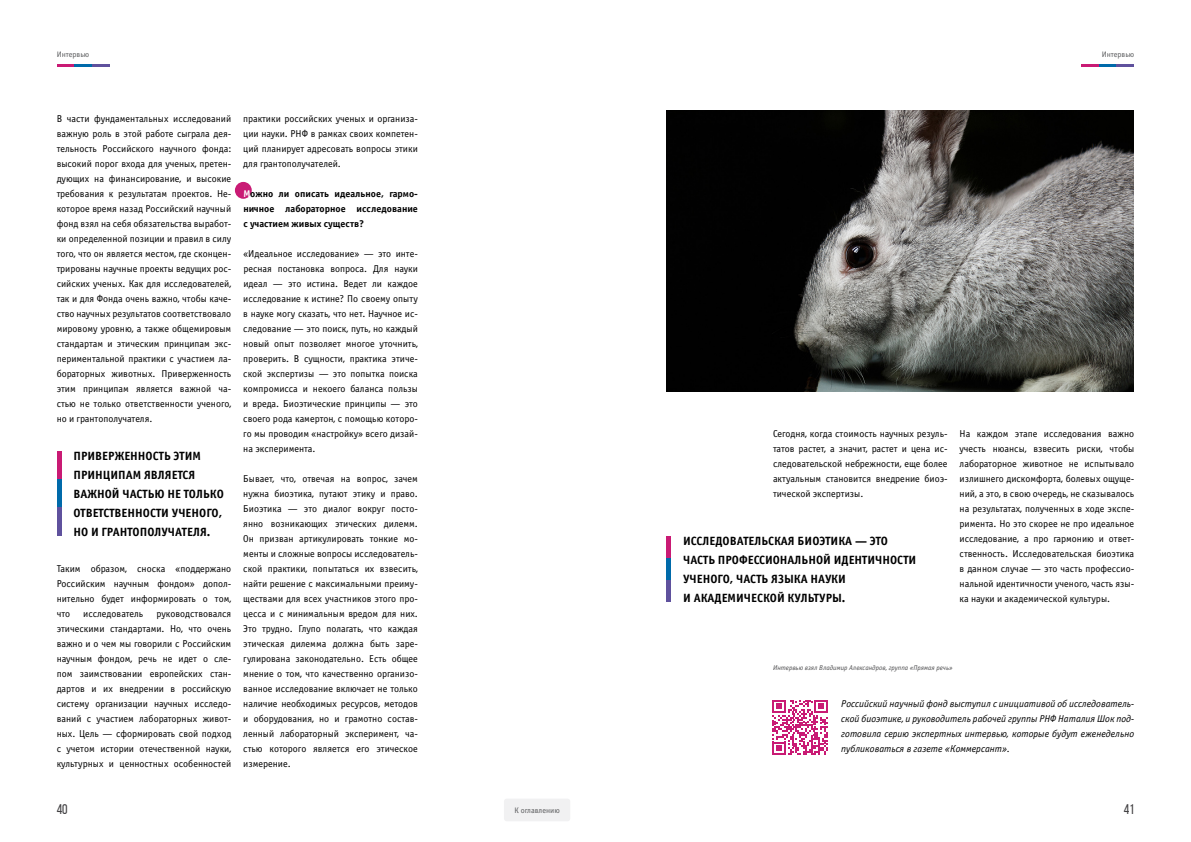
<style>
.page{position:relative;width:1191px;height:842px;background:#fff}
.page>*{position:absolute;margin:0;border:0;box-sizing:border-box;transform-origin:0 0}
.t1{font:14px "Bebas Neue";color:#414042}
.t2{font:12px/19px "Officina Sans Bold C";color:#000}
.t3{font:10px/15px "Officina Sans Book C";color:#000;text-align:justify}
.t4{font:italic 10px/15px "Officina Sans Book C";color:#000;text-align:justify}
.t5{font:9.8px/15px "Officina Sans Bold C";color:#000;text-align:justify}
.t6{font:8px "Officina Sans Book C";color:#58595b}
.t7{font:italic 7px "Officina Sans Book C";color:#4d4d4f}
.s1{color:#fff}
</style>
<div class="page">
<div style="left:504px;top:799px;width:66px;height:22px;background:#f1f1f2;border-radius:3px"></div>
<svg style="left:57px;top:65px;width:53px;height:2px"></svg>
<div style="left:235px;top:182px;width:17px;height:17px;background:#c91b75;border-radius:50%"></div>
<hr style="left:57px;top:451px;width:4px;height:28px;background:#c91a74">
<hr style="left:57px;top:479px;width:4px;height:28px;background:#006aaa">
<hr style="left:57px;top:507px;width:4px;height:28px;background:#5f519d">
<div style="left:666px;top:537px;width:5px;height:21px;background:#c91a74"></div>
<div style="left:666px;top:558px;width:5px;height:22px;background:#006aaa"></div>
<div style="left:666px;top:580px;width:5px;height:22px;background:#5f519d"></div>
<img style="left:666px;top:110px;width:467px;height:282px">
<svg style="left:1081px;top:65px;width:53px;height:2px"></svg>
<svg style="left:772px;top:700px;width:56px;height:55px"></svg>
<p class="t6" style="left:57px;top:50px;width:34px">Интервью</p>
<p class="t6" style="left:1101px;top:50px;width:34px">Интервью</p>
<p class="t3" style="left:57px;top:111px;width:176px">В части фундаментальных исследований важную роль в этой работе сыграла дея&shy;тельность Российского научного фонда: высокий порог входа для ученых, претен&shy;дующих на финансирование, и высокие требования к результатам проектов. Не&shy;которое время назад Российский научный фонд взял на себя обязательства выработ&shy;ки определенной позиции и правил в силу того, что он является местом, где сконцен&shy;трированы научные проекты ведущих рос&shy;сийских ученых. Как для исследователей, так и для Фонда очень важно, чтобы каче&shy;ство научных результатов соответствовало мировому уровню, а также общемировым стандартам и этическим принципам экс&shy;периментальной практики с участием ла&shy;бораторных животных. Приверженность этим принципам является важной ча&shy;стью не только ответственности ученого, но и грантополучателя.</p>
<p class="t2" style="left:73px;top:446px;width:152px">ПРИВЕРЖЕННОСТЬ ЭТИМ<br>ПРИНЦИПАМ ЯВЛЯЕТСЯ<br>ВАЖНОЙ ЧАСТЬЮ НЕ ТОЛЬКО<br>ОТВЕТСТВЕННОСТИ УЧЕНОГО,<br>НО И ГРАНТОПОЛУЧАТЕЛЯ.</p>
<p class="t3" style="left:57px;top:561px;width:176px">Таким образом, сноска «поддержано Российским научным фондом» допол&shy;нительно будет информировать о том, что</p>
<p class="t3" style="left:57px;top:606px;width:176px;text-indent:100px">руководствовался этическими стандартами. Но, что очень важно и о чем мы говорили с Российским научным фондом, речь не идет о сле&shy;пом заимствовании европейских стан&shy;дартов и их внедрении в российскую систему организации научных исследо&shy;ваний с участием лабораторных живот&shy;ных. Цель — сформировать свой подход с учетом истории отечественной науки, культурных и ценностных особенностей</p>
<p class="t3" style="left:83px;top:606px;width:61px">исследователь</p>
<p class="t3" style="left:243px;top:111px;width:176px">практики российских ученых и организа&shy;ции науки. РНФ в рамках своих компетен&shy;ций планирует адресовать вопросы этики для грантополучателей.</p>
<p class="t5" style="left:243px;top:186px;width:176px"><span class="s1">М</span>ожно ли описать идеальное, гармо&shy;ничное лабораторное исследование с участием живых существ?</p>
<p class="t3" style="left:243px;top:246px;width:176px">«Идеальное исследование» — это инте&shy;ресная постановка вопроса. Для науки идеал — это истина. Ведет ли каждое исследование к истине? По своему опыту в науке могу сказать, что нет. Научное ис&shy;следование — это поиск, путь, но каждый новый опыт позволяет многое уточнить, проверить. В сущности, практика этиче&shy;ской экспертизы — это попытка поиска компромисса и некоего баланса пользы и вреда. Биоэтические принципы — это своего рода камертон, с помощью которо&shy;го мы проводим «настройку» всего дизай&shy;на эксперимента.</p>
<p class="t3" style="left:243px;top:471px;width:176px">Бывает, что, отвечая на вопрос, зачем нужна биоэтика, путают этику и право.<br>Биоэтика — это диалог вокруг посто&shy;янно возникающих этических дилемм.<br>Он призван артикулировать тонкие мо&shy;менты и сложные вопросы исследователь&shy;ской практики, попытаться их взвесить, найти решение с максимальными преиму&shy;ществами для всех участников этого про&shy;цесса и с минимальным вредом для них.<br>Это трудно. Глупо полагать, что каждая этическая дилемма должна быть заре&shy;гулирована законодательно. Есть общее мнение о том, что качественно организо&shy;ванное исследование включает не только наличие необходимых ресурсов, методов и оборудования, но и грамотно состав&shy;ленный лабораторный эксперимент, ча&shy;стью которого является его этическое измерение.</p>
<p class="t3" style="left:773px;top:426px;width:176px">Сегодня, когда стоимость научных резуль&shy;татов растет, а значит, растет и цена ис&shy;следовательской небрежности, еще более актуальным становится внедрение биоэ&shy;тической экспертизы.</p>
<p class="t3" style="left:959px;top:426px;width:176px">На каждом этапе исследования важно учесть нюансы, взвесить риски, чтобы лабораторное животное не испытывало излишнего дискомфорта, болевых ощуще&shy;ний, а это, в свою очередь, не сказывалось на результатах, полученных в ходе экспе&shy;римента. Но это скорее не про идеальное исследование, а про гармонию и ответ&shy;ственность. Исследовательская биоэтика в данном случае — это часть профессио&shy;нальной идентичности ученого, часть язы&shy;ка науки и академической культуры.</p>
<p class="t2" style="left:683px;top:532px;width:235px">ИССЛЕДОВАТЕЛЬСКАЯ БИОЭТИКА — ЭТО<br>ЧАСТЬ ПРОФЕССИОНАЛЬНОЙ ИДЕНТИЧНОСТИ<br>УЧЕНОГО, ЧАСТЬ ЯЗЫКА НАУКИ<br>И АКАДЕМИЧЕСКОЙ КУЛЬТУРЫ.</p>
<p class="t7" style="left:773px;top:663px;width:181px">Интервью взял Владимир Александров, группа «Прямая речь»</p>
<p class="t4" style="left:841px;top:696px;width:294px">Российский научный фонд выступил с инициативой об исследователь&shy;ской биоэтике, и руководитель рабочей группы РНФ Наталия Шок под&shy;готовила серию экспертных интервью, которые будут еженедельно публиковаться в газете «Коммерсант».</p>
<h1 class="t1" style="left:57px;top:802px;width:13px">40</h1>
<p class="t6" style="left:514px;top:806px;width:47px">К оглавлению</p>
<h1 class="t1" style="left:1124px;top:802px;width:12px">41</h1>
</div>
